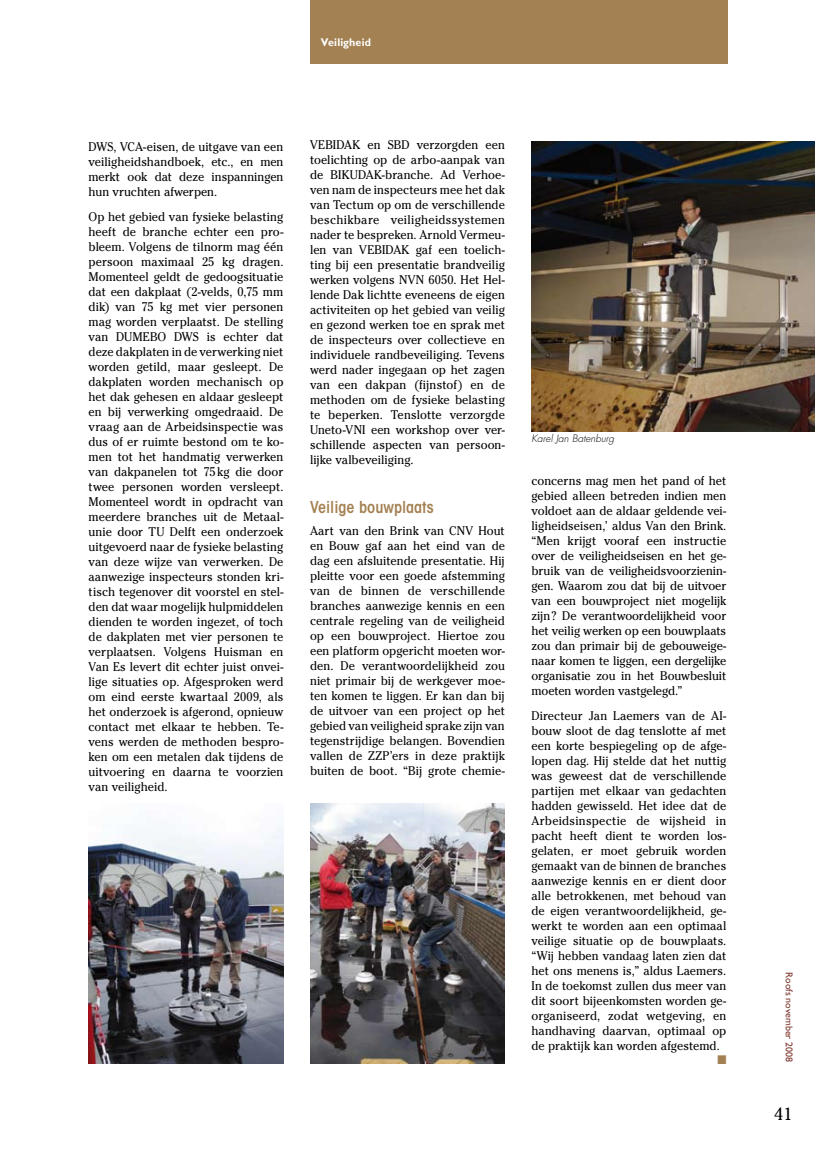
<style>
.page{position:relative;width:815px;height:1152px;background:#fff}
.page>*{position:absolute;margin:0;border:0;box-sizing:border-box;transform-origin:0 0}
.t1{font:17.5px "Cheltenham Std";color:#000}
.t2{font:600 condensed 16.25px "ITC Avant Garde Std";color:#a38152}
.t3{font:12.5px/15px "Cheltenham Std";color:#000;text-align:justify;scale:.95 1}
.t4{font:12.5px "Zapf Dingbats Std";color:#a38152;scale:.95 1}
.t5{font:700 11.25px "Gill Sans Std";letter-spacing:.015em;color:#fff;scale:.95 1}
.t6{font:10px "Gill Sans Std";color:#803a30}
.t7{font:italic 300 10px "Futura Std";color:#000}
</style>
<div class="page">
<div style="left:310px;top:0;width:417px;height:64px;background:#a38152"></div>
<img style="left:531px;top:142px;width:284px;height:289px">
<img style="left:310px;top:803px;width:195px;height:260px">
<img style="left:89px;top:821px;width:194px;height:242px">
<p class="t5" style="left:321px;top:35px;width:54px">Veiligheid</p>
<p class="t3" style="left:89px;top:139px;width:207px">DWS, VCA-eisen, de uitgave van een veiligheidshandboek, etc., en men merkt ook dat deze inspanningen hun vruchten afwerpen.</p>
<p class="t3" style="left:89px;top:209px;width:207px">Op het gebied van fysieke belasting heeft de branche echter een pro&shy;bleem. Volgens de tilnorm mag één persoon maximaal 25 kg dragen.<br>Momenteel geldt de gedoogsituatie dat een dakplaat (2-velds, 0,75 mm dik) van 75 kg met vier personen mag worden verplaatst. De stelling van DUMEBO DWS is echter dat deze dakplaten in de verwerking niet worden getild, maar gesleept. De dakplaten worden mechanisch op het dak gehesen en aldaar gesleept en bij verwerking omgedraaid. De vraag aan de Arbeidsinspectie was dus of er ruimte bestond om te ko&shy;men tot het handmatig verwerken van dakpanelen tot 75kg die door twee personen worden versleept.<br>Momenteel wordt in opdracht van meerdere branches uit de Metaal&shy;unie door TU Delft een onderzoek uitgevoerd naar de fysieke belasting van deze wijze van verwerken. De aanwezige inspecteurs stonden kri&shy;tisch tegenover dit voorstel en stel&shy;den dat waar mogelijk hulpmiddelen dienden te worden ingezet, of toch de dakplaten met vier personen te verplaatsen. Volgens Huisman en Van Es levert dit echter juist onvei&shy;lige situaties op. Afgesproken werd om eind eerste kwartaal 2009, als het onderzoek is afgerond, opnieuw contact met elkaar te hebben. Te&shy;vens werden de methoden bespro&shy;ken om een metalen dak tijdens de uitvoering en daarna te voorzien van veiligheid.</p>
<p class="t3" style="left:310px;top:137px;width:207px">VEBIDAK en SBD verzorgden een toelichting op de arbo-aanpak van de BIKUDAK-branche. Ad Verhoe&shy;ven nam de inspecteurs mee het dak van Tectum op om de verschillende beschikbare veiligheidssystemen nader te bespreken. Arnold Vermeu&shy;len van VEBIDAK gaf een toelich&shy;ting bij een presentatie brandveilig werken volgens NVN 6050. Het Hel&shy;lende Dak lichtte eveneens de eigen activiteiten op het gebied van veilig en gezond werken toe en sprak met de inspecteurs over collectieve en individuele randbeveiliging. Tevens werd nader ingegaan op het zagen van een dakpan (fijnstof) en de methoden om de fysieke belasting te beperken. Tenslotte verzorgde Uneto-VNI een workshop over ver&shy;schillende aspecten van persoon&shy;lijke valbeveiliging.</p>
<h2 class="t2" style="left:310px;top:497px;width:125px">Veilige bouwplaats</h2>
<p class="t3" style="left:310px;top:523px;width:207px">Aart van den Brink van CNV Hout en Bouw gaf aan het eind van de dag een afsluitende presentatie. Hij pleitte voor een goede afstemming van de binnen de verschillende branches aanwezige kennis en een centrale regeling van de veiligheid op een bouwproject. Hiertoe zou een platform opgericht moeten wor&shy;den. De verantwoordelijkheid zou niet primair bij de werkgever moe&shy;ten komen te liggen. Er kan dan bij de uitvoer van een project op het gebied van veiligheid sprake zijn van tegenstrijdige belangen. Bovendien vallen de ZZP’ers in deze praktijk buiten de boot. “Bij grote chemie-</p>
<p class="t7" style="left:531px;top:432px;width:84px">Karel Jan Batenburg</p>
<p class="t3" style="left:531px;top:473px;width:207px">concerns mag men het pand of het gebied alleen betreden indien men voldoet aan de aldaar geldende vei&shy;ligheidseisen,’ aldus Van den Brink. “Men krijgt vooraf een instructie over de veiligheidseisen en het ge&shy;bruik van de veiligheidsvoorzienin&shy;gen. Waarom zou dat bij de uitvoer van een bouwproject niet mogelijk zijn? De verantwoordelijkheid voor het veilig werken op een bouwplaats zou dan primair bij de gebouweige&shy;naar komen te liggen, een dergelijke organisatie zou in het Bouwbesluit moeten worden vastgelegd.”</p>
<p class="t3" style="left:531px;top:708px;width:207px">Directeur Jan Laemers van de AI&shy;bouw sloot de dag tenslotte af met een korte bespiegeling op de afge&shy;lopen dag. Hij stelde dat het nuttig was geweest dat de verschillende partijen met elkaar van gedachten hadden gewisseld. Het idee dat de Arbeidsinspectie de wijsheid in pacht heeft dient te worden los&shy;gelaten, er moet gebruik worden gemaakt van de binnen de branches aanwezige kennis en er dient door alle betrokkenen, met behoud van de eigen verantwoordelijkheid, ge&shy;werkt te worden aan een optimaal veilige situatie op de bouwplaats. “Wij hebben vandaag laten zien dat het ons menens is,” aldus Laemers.<br>In de toekomst zullen dus meer van dit soort bijeenkomsten worden ge&shy;organiseerd, zodat wetgeving, en handhaving daarvan, optimaal op de praktijk kan worden afgestemd.</p>
<p class="t4" style="left:717px;top:1053px;width:11px">■</p>
<p class="t6" style="left:795px;top:972px;width:91px;rotate:90deg">Roofs november 2008</p>
<h1 class="t1" style="left:774px;top:1103px;width:20px">41</h1>
</div>
